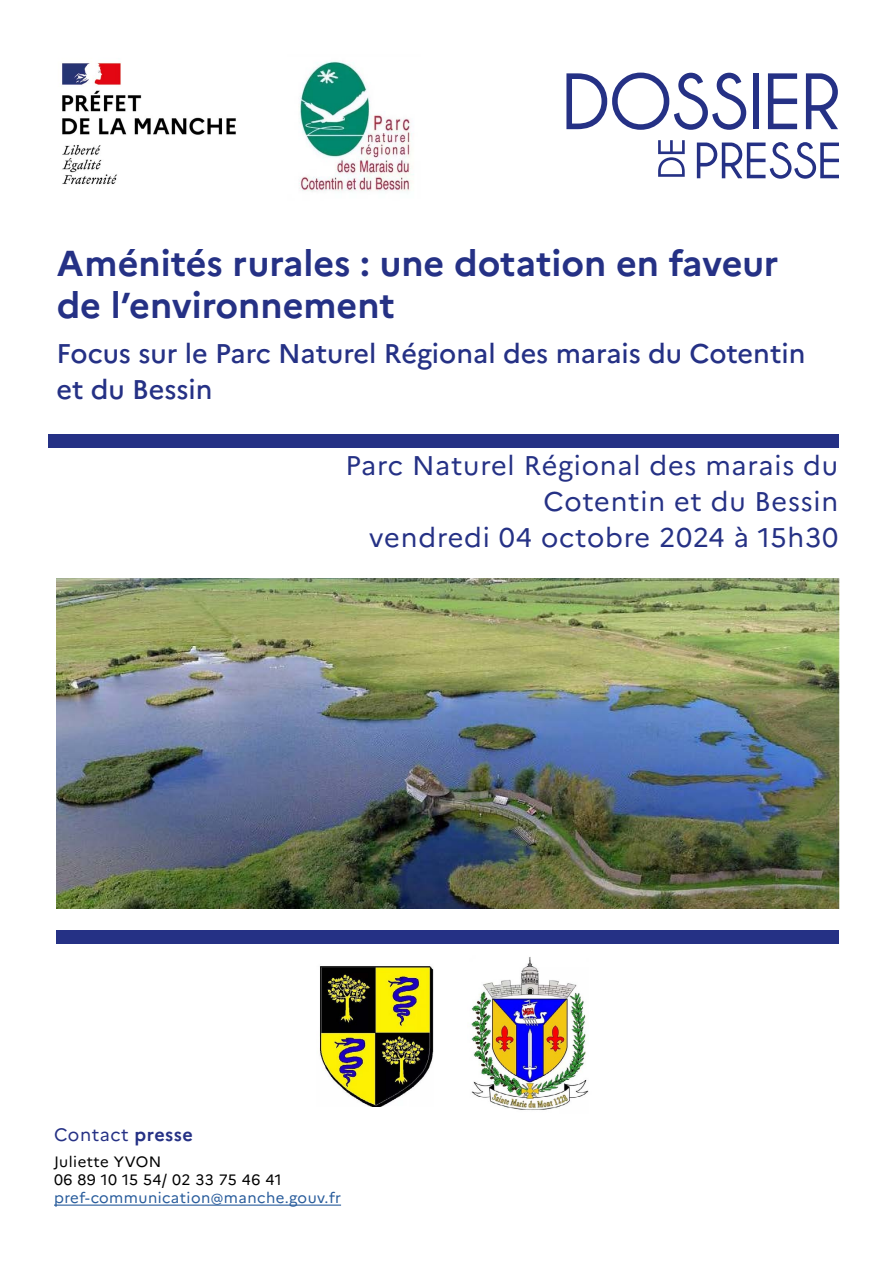
<style>
.page{position:relative;width:893px;height:1263px;background:#fff}
.page>*{position:absolute;margin:0;border:0;box-sizing:border-box;transform-origin:0 0}
.t1{font:700 36px/42px "Marianne";color:#253185}
.t2{font:27px/36px "Marianne";letter-spacing:.03em;color:#253185;text-align:right}
.t3{font:500 27px/36px "Marianne";color:#253185}
.t4{font:18px "Marianne";letter-spacing:.03em;color:#253185}
.t5{font:15px/18px "Marianne";letter-spacing:.025em;color:#000}
.t6{font:15px "Marianne";letter-spacing:.03em;color:#275b9b}
.s1{font-weight:700}
</style>
<div class="page">
<div style="left:49px;top:434px;width:790px;height:14px;background:#253185"></div>
<svg style="left:658px;top:140px;width:27px;height:37px"></svg>
<svg style="left:697px;top:142px;width:142px;height:37px"></svg>
<svg style="left:566px;top:73px;width:180px;height:57px"></svg>
<div style="left:753px;top:73px;width:6px;height:56px;background:#253185"></div>
<svg style="left:768px;top:73px;width:29px;height:56px"></svg>
<svg style="left:806px;top:73px;width:32px;height:56px"></svg>
<img style="left:62px;top:63px;width:174px;height:122px">
<div style="left:57px;top:930px;width:782px;height:14px;background:#253185"></div>
<hr style="left:54px;top:1204px;width:287px;height:2px;background:#275b9b">
<img style="left:57px;top:578px;width:782px;height:330px">
<img style="left:299px;top:61px;width:115px;height:131px">
<img style="left:471px;top:957px;width:118px;height:153px">
<img style="left:319px;top:966px;width:115px;height:140px">
<h1 class="t1" style="left:57px;top:242px;width:723px">Aménités rurales : une dotation en faveur de l’environnement</h1>
<p class="t3" style="left:57px;top:336px;width:750px">Focus sur le Parc Naturel Régional des marais du Cotentin et du Bessin</p>
<p class="t2" style="left:345px;top:448px;width:494px">Parc Naturel Régional des marais du<br>Cotentin et du Bessin<br>vendredi 04 octobre 2024 à 15h30</p>
<p class="t4" style="left:54px;top:1124px;width:141px">Contact <span class="s1">presse</span></p>
<p class="t5" style="left:54px;top:1153px;width:229px">Juliette YVON<br>06 89 10 15 54/ 02 33 75 46 41</p>
<p class="t6" style="left:54px;top:1189px;width:289px">pref-communication@manche.gouv.fr</p>
</div>
